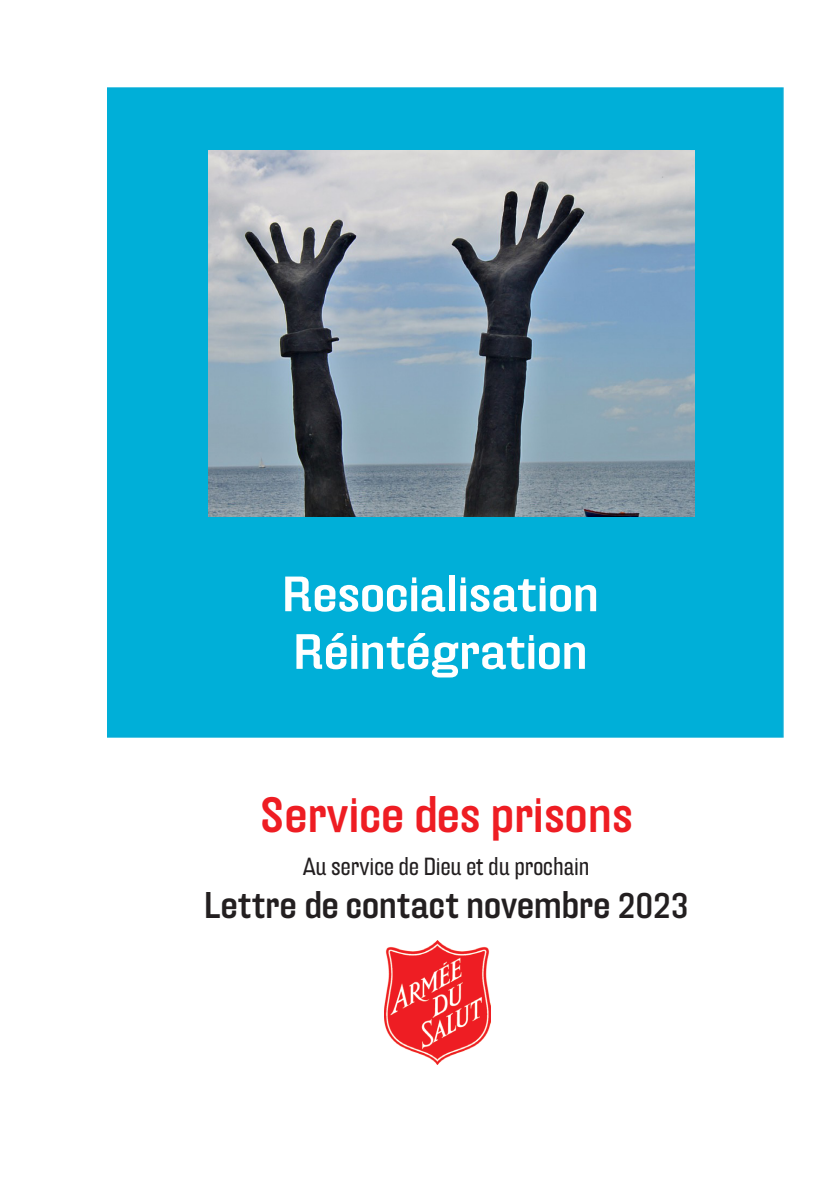
<style>
.page{position:relative;width:840px;height:1191px;background:#fff}
.page>*{position:absolute;margin:0;border:0;box-sizing:border-box;transform-origin:0 0}
.t1{font:48px/57.6px "Hydra OT Extd Medi";letter-spacing:-.005em;color:#fff;scale:1.1 1}
.Titre_de_brochure{font:48px "Hydra OT Extd Medi";color:#ee1d23}
.t2{font:36px "Hydra OT Extd Medi";color:#231f20}
.t3{font:24px "Hydra OT Extd";color:#231f20}
</style>
<div class="page">
<div style="left:107px;top:87px;width:675px;height:650px;background:#00afd8"></div>
<img style="left:208px;top:150px;width:486px;height:366px">
<img style="left:384px;top:940px;width:106px;height:124px">
<p class="t1" style="left:282px;top:565px;width:290px">Resocialisation<br>Réintégration</p>
<p class="Titre_de_brochure" style="left:260px;top:786px;width:374px">Service des prisons</p>
<p class="t3" style="left:303px;top:852px;width:288px">Au service de Dieu et du prochain</p>
<p class="t2" style="left:204px;top:884px;width:486px">Lettre de contact novembre 2023</p>
</div>
